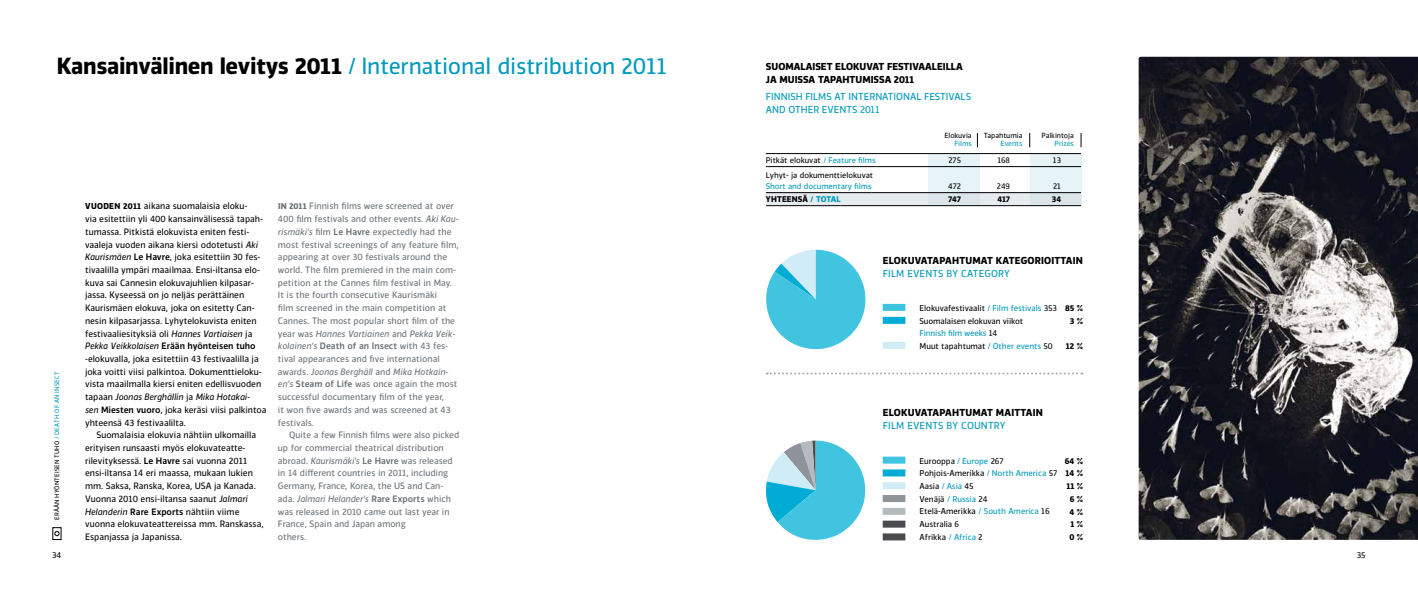
<style>
.page{position:relative;width:1418px;height:596px;background:#fff}
.page>*{position:absolute;margin:0;border:0;box-sizing:border-box;transform-origin:0 0}
.t1{font:22px "Vinkel";letter-spacing:-.015em;color:#0099bc}
.t2{font:700 9.5px/13px "Vinkel";letter-spacing:.01em;color:#000}
.t3{font:9.5px/13px "Vinkel";color:#0099bc}
.t4{font:8.7px/12.7px "Vinkel";letter-spacing:-.005em;color:#000}
.t5{font:8.7px/12.7px "Vinkel";letter-spacing:-.005em;color:#6a7075}
.t6{font:8px/12.7px "Vinkel";letter-spacing:-.005em;color:#000}
.t7{font:700 8px/12.7px "Vinkel";letter-spacing:-.005em;color:#000;text-align:center}
.t8{font:7.8px "Vinkel";letter-spacing:-.005em;color:#000}
.t9{font:7.8px "Vinkel";letter-spacing:-.005em;color:#0099bc}
.t10{font:700 7.8px "Vinkel";letter-spacing:-.005em;color:#000}
.t11{font:7px "Vinkel";letter-spacing:-.005em;color:#000}
.t12{font:7px "Vinkel";letter-spacing:-.005em;color:#0099bc}
.t13{font:6px "Vinkel";letter-spacing:.025em;color:#000}
.s1{font-weight:700;color:#000}
.s2{color:#0099bc}
.s3{font-weight:700;font-size:8px}
.s4{font-style:italic}
.s5{font-weight:500}
</style>
<div class="page">
<div style="left:928px;top:154px;width:51px;height:52px;background:#e6f3f7"></div>
<div style="left:1030px;top:154px;width:51px;height:52px;background:#e6f3f7"></div>
<svg style="left:765px;top:192px;width:316px;height:13px;fill:#e6ebee"></svg>
<hr style="left:765px;top:153px;width:315px;height:1px;background:#000">
<hr style="left:765px;top:166px;width:58px;height:1px;background:#000">
<hr style="left:823px;top:166px;width:52px;height:1px;background:#000">
<hr style="left:875px;top:166px;width:205px;height:1px;background:#000">
<hr style="left:765px;top:192px;width:106px;height:1px;background:#000">
<hr style="left:871px;top:192px;width:209px;height:1px;background:#000">
<hr style="left:766px;top:205px;width:44px;height:1px;background:#000">
<hr style="left:810px;top:205px;width:30px;height:1px;background:#000">
<hr style="left:840px;top:205px;width:240px;height:1px;background:#000">
<svg style="left:1029px;top:133px;width:1px;height:14px"></svg>
<svg style="left:977px;top:133px;width:1px;height:14px"></svg>
<svg style="left:1080px;top:133px;width:1px;height:14px"></svg>
<div style="left:882px;top:304px;width:23px;height:7px;background:#3fc4e0"></div>
<div style="left:882px;top:316px;width:23px;height:7px;background:#00acd4"></div>
<div style="left:882px;top:341px;width:23px;height:7px;background:#d0edf6"></div>
<div style="left:882px;top:456px;width:23px;height:7px;background:#3fc4e0"></div>
<div style="left:882px;top:469px;width:23px;height:7px;background:#00acd4"></div>
<div style="left:882px;top:482px;width:23px;height:7px;background:#d0edf6"></div>
<div style="left:882px;top:494px;width:23px;height:7px;background:#8d9397"></div>
<div style="left:882px;top:507px;width:23px;height:7px;background:#b4bbbf"></div>
<div style="left:882px;top:520px;width:23px;height:7px;background:#494b4f"></div>
<img style="left:1138px;top:57px;width:279px;height:482px">
<div style="left:882px;top:533px;width:23px;height:7px;background:#494b4f"></div>
<svg style="left:54px;top:531px;width:5px;height:4px"></svg>
<svg style="left:766px;top:249px;width:99px;height:100px"></svg>
<svg style="left:766px;top:440px;width:99px;height:99px"></svg>
<svg style="left:766px;top:372px;width:316px;height:2px"></svg>
<h1 class="t1" style="left:57px;top:51px;width:611px"><span class="s1">KANSAINVÄLINEN LEVITYS 2011</span> / I nternational distribution 2011</h1>
<p class="t13" style="left:53px;top:519px;width:149px;rotate:-90deg">erään hyönteisen tuho <span class="s2">/ death of an insect</span></p>
<p class="t4" style="left:85px;top:200px;width:183px"><span class="s3">VUODEN 2011</span> aikana suomalaisia eloku-<br>via esitettiin yli 400 kansainvälisessä tapah&shy;tumassa. Pitkistä elokuvista eniten festi&shy;vaaleja vuoden aikana kiersi odotetusti <span class="s4">Aki Kaurismäen</span> <span class="s5">Le Havre</span>, joka esitettiin 30 fes&shy;tivaalilla ympäri maailmaa. Ensi-iltansa elo&shy;kuva sai Cannesin elokuvajuhlien kilpasar&shy;jassa. Kyseessä on jo neljäs perättäinen Kaurismäen elokuva, joka on esitetty Can&shy;nesin kilpasarjassa. Lyhytelokuvista eniten festivaaliesityksiä oli <span class="s4">Hannes Vartiaisen</span> ja <span class="s4">Pekka Veikkolaisen</span> <span class="s5">Erään hyönteisen tuho </span>-elokuvalla, joka esitettiin 43 festivaalilla ja joka voitti viisi palkintoa. Dokumenttieloku&shy;vista maailmalla kiersi eniten edellisvuoden tapaan <span class="s4">Joonas Berghällin</span> ja <span class="s4">Mika Hotakai-<br>sen</span> <span class="s5">Miesten vuoro</span>, joka keräsi viisi palkintoa yhteensä 43 festivaalilta.</p>
<p class="t4" style="left:85px;top:428px;width:173px;text-indent:11px">Suomalaisia elokuvia nähtiin ulkomailla erityisen runsaasti myös elokuvateatte&shy;rilevityksessä. <span class="s5">Le Havre</span> sai vuonna 2011 ensi-iltansa 14 eri maassa, mukaan lukien mm. Saksa, Ranska, Korea, USA</p>
<p class="t4" style="left:85px;top:479px;width:180px;text-indent:129px">ja Kanada.<br>Vuonna 2010 ensi-iltansa saanut <span class="s4">Jalmari<br>Helanderin</span> <span class="s5">Rare Exports</span> nähtiin viime vuonna elokuvateattereissa mm. Ranskassa,<br>Espanjassa ja Japanissa.</p>
<p class="t5" style="left:278px;top:200px;width:182px"><span class="s3">IN 2011</span> Finnish films were screened at over 400 film festivals and other events. <span class="s4">Aki Kau&shy;rismäki’s</span> film <span class="s5">Le Havre</span> expectedly had the most festival screenings of any feature film, appearing at over 30 festivals around the world. The film premiered in the main com&shy;petition at the Cannes film festival in May.<br>It is the fourth consecutive Kaurismäki<br>film screened in the main competition at Cannes. The most popular short film of the year was <span class="s4">Hannes Vartiainen</span> and <span class="s4">Pekka Veik&shy;kolainen’s</span> <span class="s5">Death of an Insect</span> with 43 fes&shy;tival appearances and five international awards. <span class="s4">Joonas Berghäll</span> and <span class="s4">Mika Hotkain&shy;en’s</span> <span class="s5">Steam of Life</span> was once again the most successful documentary film of the year,<br>it won five awards and was screened at 43 festivals.</p>
<p class="t5" style="left:278px;top:428px;width:183px;text-indent:11px">Quite a few Finnish films were also picked up for commercial theatrical distribution abroad. <span class="s4">Kaurismäki’s</span> <span class="s5">Le Havre</span> was released in 14 different countries in 2011, including Germany, France, Korea, the US and Can&shy;ada. <span class="s4">Jalmari Helander’s</span> <span class="s5">Rare Exports</span> which was released in 2010 came out last year in France, Spain and Japan among<br>others.</p>
<p class="t2" style="left:766px;top:60px;width:198px">SUOMALAISET ELOKUVAT FESTIVAALEILLA<br>JA MUISSA TAPAHTUMISSA 2011</p>
<p class="t3" style="left:766px;top:90px;width:207px">Finnish films at international festivals and other eve</p>
<p class="t3" style="left:839px;top:103px;width:42px">nts 2011</p>
<p class="t11" style="left:944px;top:131px;width:29px">Elokuvia</p>
<p class="t12" style="left:954px;top:139px;width:19px">Films</p>
<p class="t11" style="left:983px;top:131px;width:40px">Tapahtumia</p>
<p class="t12" style="left:1000px;top:139px;width:23px">Events</p>
<p class="t11" style="left:1041px;top:131px;width:34px">Palkintoja</p>
<p class="t12" style="left:1054px;top:139px;width:21px">Prizes</p>
<p class="t8" style="left:765px;top:155px;width:111px">Pitkät elokuvat <span class="s2">/ Feature films</span></p>
<p class="t8" style="left:948px;top:155px;width:14px">275</p>
<p class="t8" style="left:997px;top:155px;width:14px">168</p>
<p class="t8" style="left:1052px;top:155px;width:10px">13</p>
<p class="t8" style="left:765px;top:170px;width:109px">Lyhyt- ja dokumenttielokuvat</p>
<p class="t9" style="left:765px;top:181px;width:107px">Short and documentary films</p>
<p class="t8" style="left:948px;top:181px;width:14px">472</p>
<p class="t8" style="left:996px;top:181px;width:15px">249</p>
<p class="t8" style="left:1053px;top:181px;width:9px">21</p>
<p class="t10" style="left:766px;top:193px;width:76px">YHTEENSÄ <span class="s2">/ TOTAL</span></p>
<p class="t10" style="left:948px;top:193px;width:14px">747</p>
<p class="t10" style="left:997px;top:193px;width:14px">417</p>
<p class="t10" style="left:1051px;top:193px;width:11px">34</p>
<p class="t2" style="left:882px;top:254px;width:201px">ELOKUVATAPAHTUMAT KATEGORIOITTAIN</p>
<p class="t3" style="left:882px;top:267px;width:31px">Film eve</p>
<p class="t3" style="left:925px;top:267px;width:86px">nts by category</p>
<p class="t6" style="left:919px;top:302px;width:139px">Elokuvafestivaalit <span class="s2">/ Film festivals</span> 353<br>Suomalaisen elokuvan viikot<br><span class="s2">Finnish film weeks</span> 14<br>Muut tapahtumat <span class="s2">/ Other events</span> 50</p>
<p class="t7" style="left:1065px;top:302px;width:19px">85 %<br>3 %</p>
<p class="t7" style="left:1065px;top:340px;width:19px">12 %</p>
<p class="t2" style="left:882px;top:406px;width:161px">ELOKUVATAPAHTUMAT MAITTAIN</p>
<p class="t3" style="left:882px;top:419px;width:31px">Film eve</p>
<p class="t3" style="left:925px;top:419px;width:82px">nts by country</p>
<p class="t6" style="left:919px;top:454px;width:139px">Eurooppa <span class="s2">/ Europe</span> 267<br>Pohjois-Amerikka <span class="s2">/ North America</span> 57<br>Aasia <span class="s2">/ Asia</span> 45<br>Venäjä <span class="s2">/ Russia</span> 24<br>Etelä-Amerikka <span class="s2">/ South America</span> 16<br>Australia 6<br>Afrikka <span class="s2">/ Africa</span> 2</p>
<p class="t7" style="left:1064px;top:454px;width:20px;text-align:right">64 %<br>14 %<br>11 %<br>6 %<br>4 %<br>1 %<br>0 %</p>
<p class="t6" style="left:52px;top:548px;width:11px">34</p>
<p class="t6" style="left:1356px;top:548px;width:10px">35</p>
</div>
